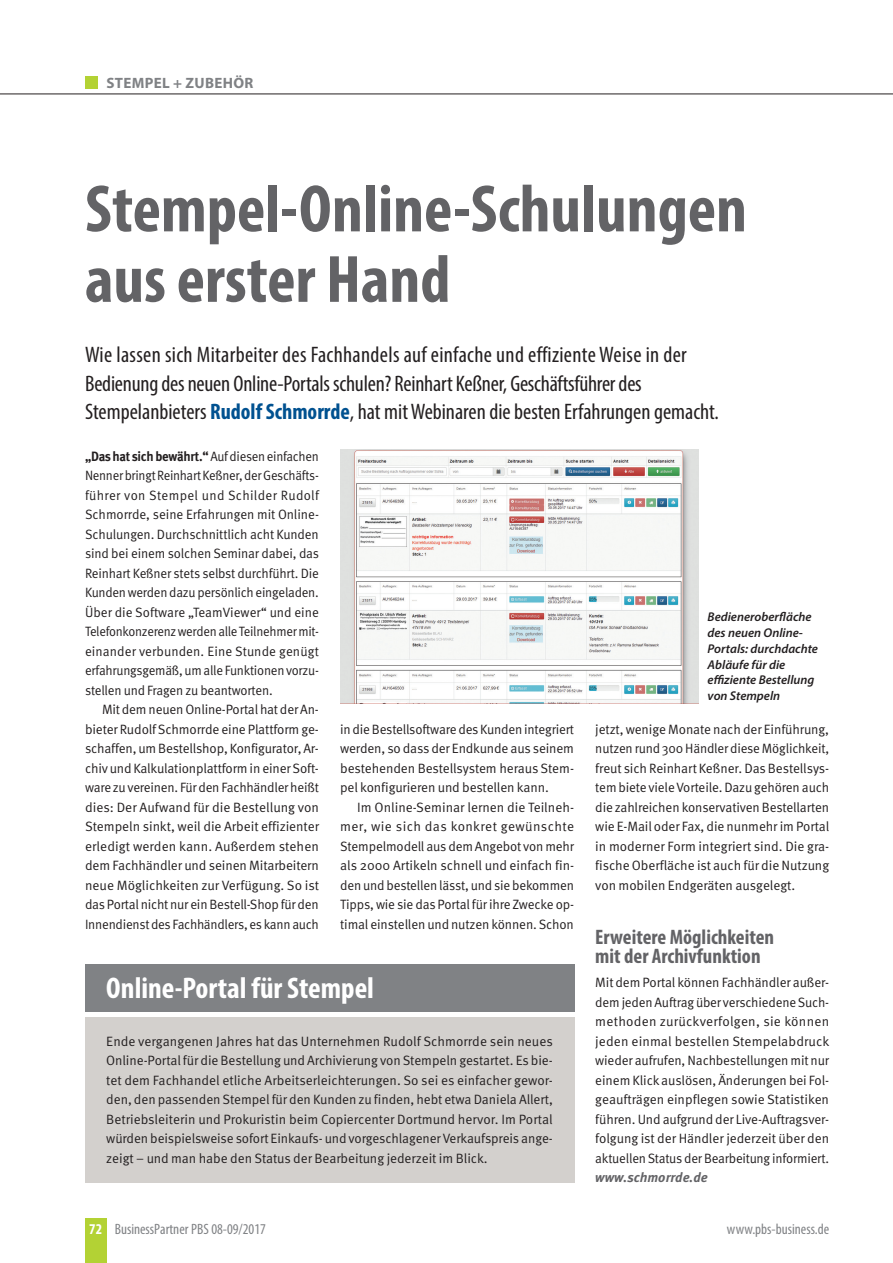
<style>
.page{position:relative;width:893px;height:1263px;background:#fff}
.page>*{position:absolute;margin:0;border:0;box-sizing:border-box;transform-origin:0 0}
.t1{font:700 condensed 67.5px/70.5px "Myriad Pro";color:#636366}
.t2{font:700 condensed 30px "Myriad Pro";color:#fff}
.t3{font:condensed 22.5px/28.5px "Myriad Pro";color:#231f20}
.t4{font:700 condensed 21px/19.5px "Myriad Pro";color:#636366}
.t5{font:condensed 15px "Myriad Pro";color:#808285}
.t6{font:700 15px "Myriad Pro";letter-spacing:.02em;color:#808285}
.t7{font:13.5px/19.5px "Meta OT Norm";letter-spacing:-.015em;color:#231f20;text-align:justify}
.t8{font:13.5px/19.5px "Meta OT Norm";letter-spacing:-.015em;color:#231f20;text-align:justify;scale:.94 1}
.t9{font:700 13.5px "Meta OT";letter-spacing:-.025em;color:#231f20;scale:.94 1}
.t10{font:italic 700 13.5px "Meta OT";color:#636366}
.t11{font:italic 600 12.75px/15.8px "Myriad Pro";color:#231f20}
.s1{font-weight:700;color:#005190}
.s2{font-family:"Meta OT Norm";font-weight:400}
.s3{font-weight:700;color:#fff}
</style>
<div class="page">
<div style="left:85px;top:1218px;width:21px;height:45px;background:#b3d234"></div>
<div style="left:85px;top:77px;width:13px;height:12px;background:#b3d234"></div>
<hr style="left:0;top:94px;width:893px;height:1px;background:#231f20">
<div style="left:85px;top:964px;width:489px;height:48px;background:#808285"></div>
<div style="left:85px;top:1017px;width:489px;height:165px;background:#d3d0cd"></div>
<img style="left:340px;top:450px;width:359px;height:253px">
<p class="t6" style="left:106px;top:73px;width:148px">STEMPEL + ZUBEHÖR</p>
<h1 class="t1" style="left:85px;top:172px;width:663px">Stempel-Online-Schulungen aus erster Hand</h1>
<p class="t3" style="left:85px;top:340px;width:635px">Wie lassen sich Mitarbeiter des Fachhandels auf einfache und effiziente Weise in der<br>Bedienung des neuen Online-Portals schulen? Reinhart Keßner, Geschäftsführer des<br>Stempelanbieters <span class="s1">Rudolf Schmorrde</span>, hat mit Webinaren die besten Erfahrungen gemacht.</p>
<p class="t9" style="left:85px;top:447px;width:250px">„Das hat sich bewährt.“ <span class="s2">Auf diesen einfachen</span></p>
<p class="t8" style="left:85px;top:466px;width:251px">Nenner bringt Reinhart Keßner, der Geschäfts&shy;führer von Stempel und Schilder Rudolf Schmorrde, seine Erfahrungen mit Online-Schulungen. Durchschnittlich acht Kunden sind bei einem solchen Seminar dabei, das Reinhart Keßner stets selbst durchführt. Die Kunden werden dazu persönlich eingeladen.<br>Über die Software „TeamViewer“ und eine Telefonkonzerenz werden alle Teilnehmer mit&shy;einander verbunden. Eine Stunde genügt erfahrungsgemäß, um alle Funktionen vorzu&shy;stellen und Fragen zu beantworten.</p>
<p class="t7" style="left:85px;top:700px;width:236px;text-indent:17px">Mit dem neuen Online-Portal hat der An&shy;bieter Rudolf Schmorrde eine Plattform ge&shy;schaffen, um Bestellshop, Konfigurator, Ar&shy;chiv und Kalkulationplattform in einer Soft&shy;ware zu vereinen. Für den Fachhändler heißt dies: Der Aufwand für die Bestellung von Stempeln sinkt, weil die Arbeit effizienter erledigt werden kann. Außerdem stehen dem Fachhändler und seinen Mitarbeitern neue Möglichkeiten zur Verfügung. So ist das Portal nicht nur ein Bestell-Shop für den Innendienst des Fachhändlers, es kann auch</p>
<p class="t7" style="left:340px;top:719px;width:235px">in die Bestellsoftware des Kunden integriert werden, so dass der Endkunde aus seinem bestehenden Bestellsystem heraus Stem&shy;pel konfigurieren und bestellen kann.</p>
<p class="t7" style="left:340px;top:797px;width:235px;text-indent:17px">Im Online-Seminar lernen die Teilneh&shy;mer, wie sich das konkret gewünschte Stempelmodell aus dem Angebot von mehr als 2000 Artikeln schnell und einfach fin&shy;den und bestellen lässt, und sie bekommen Tipps, wie sie das Portal für ihre Zwecke op&shy;timal einstellen und nutzen können. Schon</p>
<h2 class="t2" style="left:106px;top:970px;width:269px">Online-Portal für Stempel</h2>
<p class="t7" style="left:106px;top:1031px;width:448px">Ende vergangenen Jahres hat das Unternehmen Rudolf Schmorrde sein neues Online-Portal für die Bestellung und Archivierung von Stempeln gestartet. Es bie&shy;tet dem Fachhandel etliche Arbeitserleichterungen. So sei es einfacher gewor&shy;den, den passenden Stempel für den Kunden zu finden, hebt etwa Daniela Allert, Betriebsleiterin und Prokuristin beim Copiercenter Dortmund hervor. Im Portal würden beispielsweise sofort Einkaufs- und vorgeschlagener Verkaufspreis ange&shy;zeigt – und man habe den Status der Bearbeitung jederzeit im Blick.</p>
<p class="t11" style="left:708px;top:609px;width:112px">Bedieneroberfläche des neuen Online-<br>Portals: durchdachte<br>Abläufe für die effiziente Bestellung von Stempeln</p>
<p class="t7" style="left:595px;top:719px;width:235px">jetzt, wenige Monate nach der Einführung, nutzen rund 300 Händler diese Möglichkeit, freut sich Reinhart Keßner. Das Bestellsys&shy;tem biete viele Vorteile. Dazu gehören auch die zahlreichen konservativen Bestellarten wie E-Mail oder Fax, die nunmehr im Portal in moderner Form integriert sind. Die gra&shy;fische Oberfläche ist auch für die Nutzung von mobilen Endgeräten ausgelegt.</p>
<h3 class="t4" style="left:595px;top:926px;width:180px">Erweitere Möglichkeiten mit der Archivfunktion</h3>
<p class="t7" style="left:595px;top:973px;width:236px">Mit dem Portal können Fachhändler außer&shy;dem jeden Auftrag über verschiedene Such&shy;methoden zurückverfolgen, sie können jeden einmal bestellen Stempelabdruck wieder aufrufen, Nachbestellungen mit nur einem Klick auslösen, Änderungen bei Fol&shy;geaufträgen einpflegen sowie Statistiken führen. Und aufgrund der Live-Auftragsver&shy;folgung ist der Händler jederzeit über den aktuellen Status der Bearbeitung informiert.</p>
<p class="t10" style="left:595px;top:1169px;width:114px">www.schmorrde.de</p>
<p class="t5" style="left:89px;top:1220px;width:178px"><span class="s3">72</span> BusinessPartner PBS 08-09/2017</p>
<p class="t5" style="left:727px;top:1220px;width:104px">www.pbs-business.de</p>
</div>
